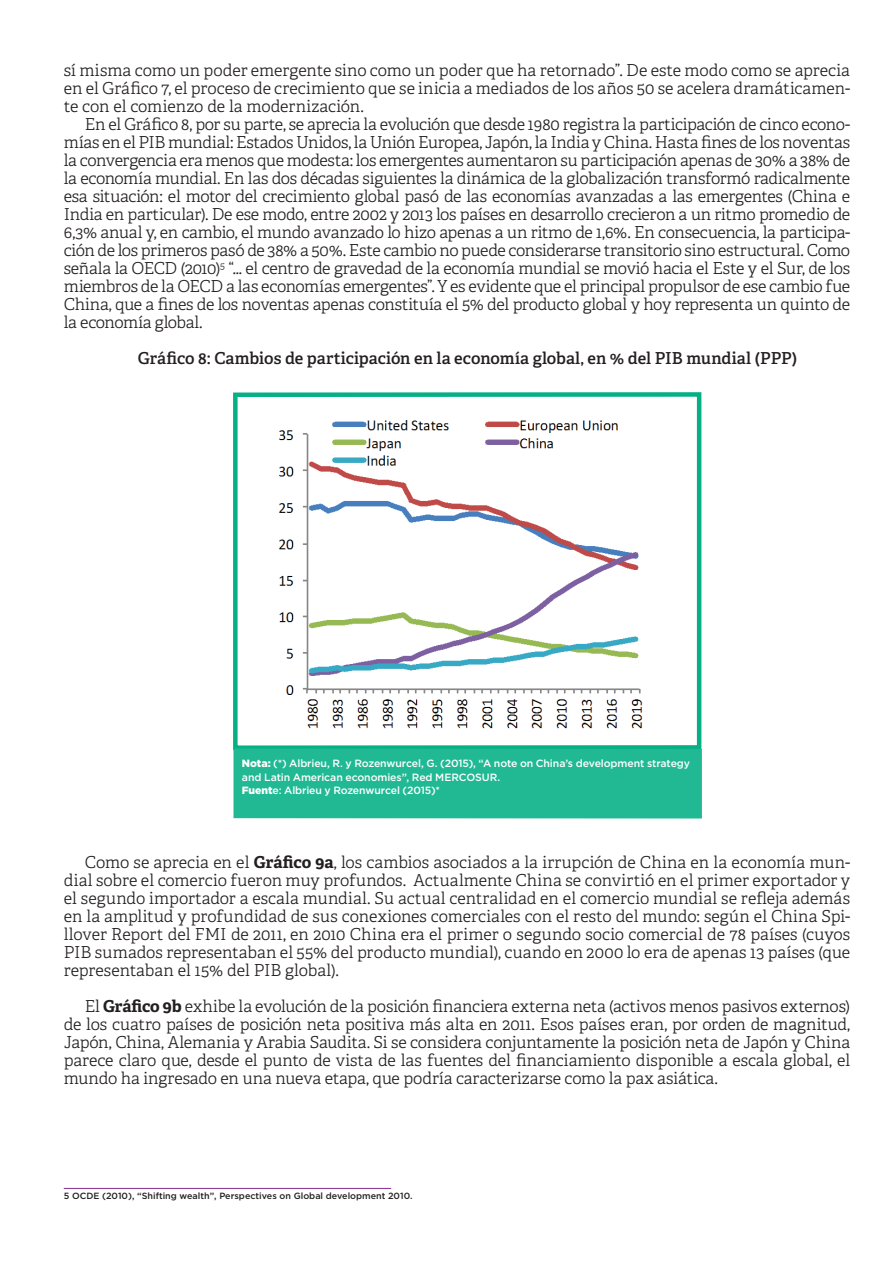
<style>
.page{position:relative;width:893px;height:1263px;background:#fff}
.page>*{position:absolute;margin:0;border:0;box-sizing:border-box;transform-origin:0 0}
.t1{font:300 16.5px/18px "Adelle";letter-spacing:-.01em;color:#231f20;text-align:justify}
.t2{font:600 16.5px "Adelle";letter-spacing:-.005em;color:#231f20}
.t3{font:500 10.5px/13.5px "Gotham HTF";letter-spacing:-.01em;color:#fff}
.t4{font:500 9px "Gotham HTF";color:#231f20}
.s1{font-weight:900}
.s2{font-weight:700}
</style>
<div class="page">
<div style="left:233px;top:392px;width:468px;height:358px;border:4px solid #05b085"></div>
<div style="left:233px;top:748px;width:469px;height:70px;background:#20b994"></div>
<hr style="left:64px;top:1188px;width:327px;height:1px;background:#882a91">
<img style="left:279px;top:420px;width:364px;height:309px">
<p class="t1" style="left:64px;top:62px;width:788px">sí misma como un poder emergente sino como un poder que ha retornado”. De este modo como se aprecia en el Gráfico 7, el proceso de crecimiento que se inicia a mediados de los años 50 se acelera dramáticamen&shy;te con el comienzo de la modernización.</p>
<p class="t1" style="left:64px;top:116px;width:788px;text-indent:21px">En el Gráfico 8, por su parte, se aprecia la evolución que desde 1980 registra la participación de cinco econo&shy;mías en el PIB mundial: Estados Unidos, la Unión Europea, Japón, la India y China. Hasta fines de los noventas la convergencia era menos que modesta: los emergentes aumentaron su participación apenas de 30% a 38% de la economía mundial. En las dos décadas siguientes la dinámica de la globalización transformó radicalmente esa situación: el motor del crecimiento global pasó de las economías avanzadas a las emergentes (China e India en particular). De ese modo, entre 2002 y 2013 los países en desarrollo crecieron a un ritmo promedio de 6,3% anual y, en cambio, el mundo avanzado lo hizo apenas a un ritmo de 1,6%. En consecuencia, la participa&shy;ción de los primeros pasó de 38% a 50%. Este cambio no puede considerarse transitorio sino estructural. Como señala la OECD (2010)<sup>5</sup> “… el centro de gravedad de la economía mundial se movió hacia el Este y el Sur, de los miembros de la OECD a las economías emergentes”. Y es evidente que el principal propulsor de ese cambio fue China, que a fines de los noventas apenas constituía el 5% del producto global y hoy representa un quinto de la economía global.</p>
<p class="t2" style="left:138px;top:348px;width:661px">Gráfico 8: Cambios de participación en la economía global, en % del PIB mundial (PPP)</p>
<p class="t3" style="left:242px;top:757px;width:450px"><span class="s1">Nota:</span> (*) Albrieu, R. y Rozenwurcel, G. (2015), “A note on China’s development strategy and Latin American economies”, Red MERCOSUR.<br><span class="s1">Fuent</span>e: Albrieu y Rozenwurcel (2015)*</p>
<p class="t1" style="left:64px;top:854px;width:788px;text-indent:21px">Como se aprecia en el <span class="s2">Gráfico 9a</span>, los cambios asociados a la irrupción de China en la economía mun&shy;dial sobre el comercio fueron muy profundos. Actualmente China se convirtió en el primer exportador y el segundo importador a escala mundial. Su actual centralidad en el comercio mundial se refleja además en la amplitud y profundidad de sus conexiones comerciales con el resto del mundo: según el China Spi&shy;llover Report del FMI de 2011, en 2010 China era el primer o segundo socio comercial de 78 países (cuyos PIB sumados representaban el 55% del producto mundial), cuando en 2000 lo era de apenas 13 países (que representaban el 15% del PIB global).</p>
<p class="t1" style="left:64px;top:998px;width:788px;text-indent:21px">El <span class="s2">Gráfico 9b</span> exhibe la evolución de la posición financiera externa neta (activos menos pasivos externos) de los cuatro países de posición neta positiva más alta en 2011. Esos países eran, por orden de magnitud, Japón, China, Alemania y Arabia Saudita. Si se considera conjuntamente la posición neta de Japón y China parece claro que, desde el punto de vista de las fuentes del financiamiento disponible a escala global, el mundo ha ingresado en una nueva etapa, que podría caracterizarse como la pax asiática.</p>
<p class="t4" style="left:64px;top:1191px;width:350px">5 OCDE (2010), “Shifting wealth”, Perspectives on Global development 2010.</p>
</div>
